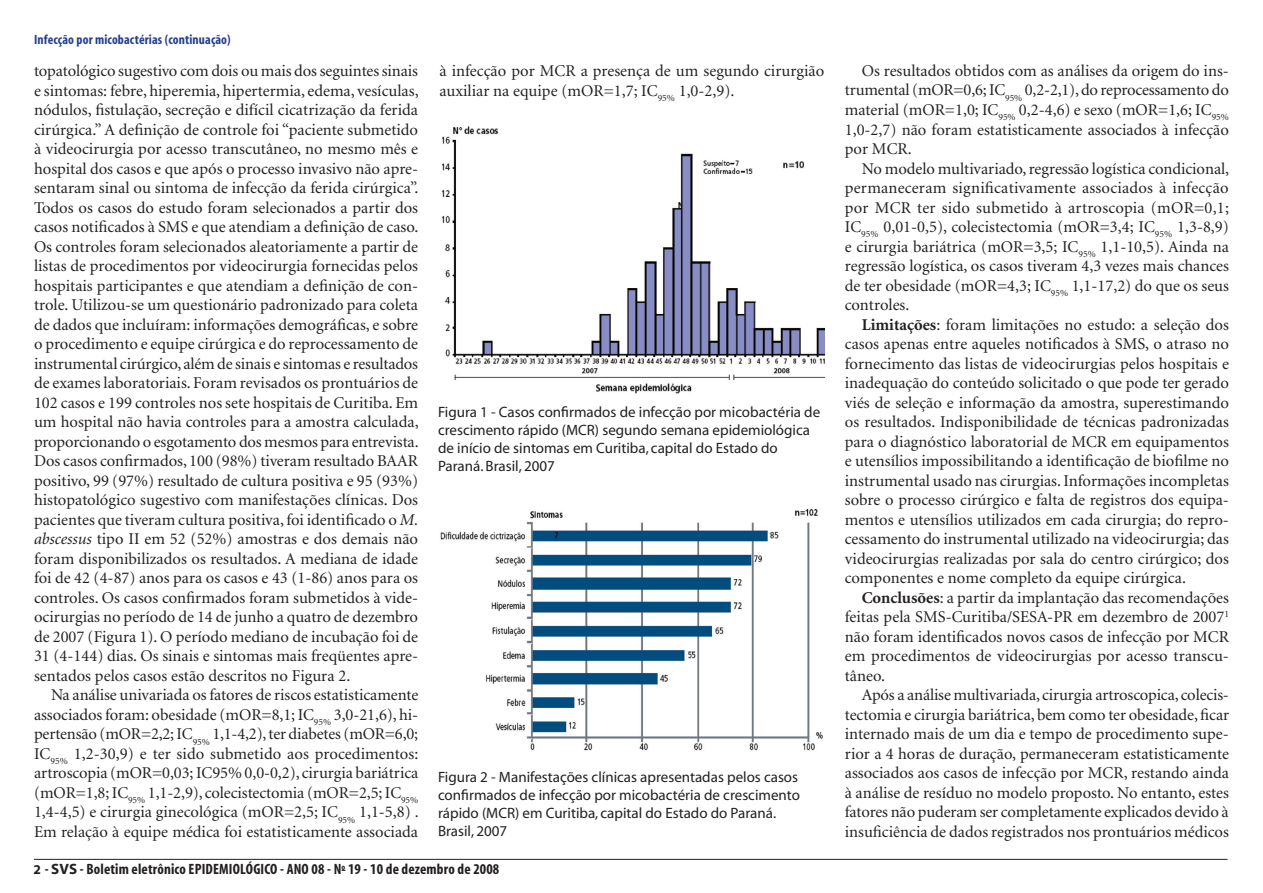
<style>
.page{position:relative;width:1263px;height:893px;background:#fff}
.page>*{position:absolute;margin:0;border:0;box-sizing:border-box;transform-origin:0 0}
.TEXTO_PADRAO{font:16.5px/19.5px "Minion";color:#231f20;text-align:justify}
.VERSO_FOLHA_ROSTA_NO{font:15px/18px "Myriad";color:#231f20}
.t1{font:700 condensed 15px "Myriad";letter-spacing:.01em;color:#231f20}
.t2{font:700 condensed 13.5px "Myriad";letter-spacing:.01em;color:#253f8e}
.s1{font-style:italic}
.s2{font-stretch:normal;font-size:13.5px}
.s3{font-stretch:normal}
.s4{font-weight:700}
</style>
<div class="page">
<hr style="left:34px;top:859px;width:1193px;height:1px;background:#231f20">
<img style="left:441px;top:126px;width:383px;height:268px">
<img style="left:440px;top:508px;width:383px;height:243px">
<p class="t2" style="left:34px;top:33px;width:198px">Infecção por micobactérias (continuação)</p>
<p class="TEXTO_PADRAO" style="left:34px;top:62px;width:386px">topatológico sugestivo com dois ou mais dos seguintes sinais e sintomas: febre, hiperemia, hipertermia, edema, vesículas, nódulos, fistulação, secreção e difícil cicatrização da ferida cirúrgica.” A definição de controle foi “paciente submetido à videocirurgia por acesso transcutâneo, no mesmo mês e hospital dos casos e que após o processo invasivo não apre&shy;sentaram sinal ou sintoma de infecção da ferida cirúrgica”.<br>Todos os casos do estudo foram selecionados a partir dos casos notificados à SMS e que atendiam a definição de caso.<br>Os controles foram selecionados aleatoriamente a partir de listas de procedimentos por videocirurgia fornecidas pelos hospitais participantes e que atendiam a definição de con&shy;trole. Utilizou-se um questionário padronizado para coleta de dados que incluíram: informações demográficas, e sobre o procedimento e equipe cirúrgica e do reprocessamento de instrumental cirúrgico, além de sinais e sintomas e resultados de exames laboratoriais. Foram revisados os prontuários de 102 casos e 199 controles nos sete hospitais de Curitiba. Em um hospital não havia controles para a amostra calculada, proporcionando o esgotamento dos mesmos para entrevista.<br>Dos casos confirmados, 100 (98%) tiveram resultado BAAR positivo, 99 (97%) resultado de cultura positiva e 95 (93%) histopatológico sugestivo com manifestações clínicas. Dos pacientes que tiveram cultura positiva, foi identificado o <span class="s1">M. abscessus</span> tipo II em 52 (52%) amostras e dos demais não foram disponibilizados os resultados. A mediana de idade foi de 42 (4-87) anos para os casos e 43 (1-86) anos para os controles. Os casos confirmados foram submetidos à vide&shy;ocirurgias no período de 14 de junho a quatro de dezembro de 2007 (Figura 1). O período mediano de incubação foi de 31 (4-144) dias. Os sinais e sintomas mais freqüentes apre&shy;sentados pelos casos estão descritos no Figura 2.</p>
<p class="TEXTO_PADRAO" style="left:34px;top:686px;width:386px;text-indent:17px">Na análise univariada os fatores de riscos estatisticamente associados foram: obesidade (mOR=8,1; IC<sub>95%</sub> 3,0-21,6), hi&shy;pertensão (mOR=2,2; IC<sub>95%</sub> 1,1-4,2), ter diabetes (mOR=6,0; IC<sub>95%</sub> 1,2-30,9) e ter sido submetido aos procedimentos: artroscopia (mOR=0,03; IC95% 0,0-0,2), cirurgia bariátrica (mOR=1,8; IC<sub>95%</sub> 1,1-2,9), colecistectomia (mOR=2,5; IC<sub>95% </sub>1,4-4,5) e cirurgia ginecológica (mOR=2,5; IC<sub>95%</sub> 1,1-5,8) .<br>Em relação à equipe médica foi estatisticamente associada</p>
<p class="TEXTO_PADRAO" style="left:439px;top:62px;width:386px">à infecção por MCR a presença de um segundo cirurgião auxiliar na equipe (mOR=1,7; IC<sub>95%</sub> 1,0-2,9).</p>
<p class="VERSO_FOLHA_ROSTA_NO" style="left:438px;top:403px;width:384px">Figura 1 - Casos confirmados de infecção por micobactéria de crescimento rápido (MCR) segundo semana epidemiológica de início de sintomas em Curitiba, capital do Estado do Paraná. Brasil, 2007</p>
<p class="VERSO_FOLHA_ROSTA_NO" style="left:438px;top:769px;width:363px">Figura 2 - Manifestações clínicas apresentadas pelos casos confirmados de infecção por micobactéria de crescimento rápido (MCR) em Curitiba, capital do Estado do Paraná.</p>
<p class="VERSO_FOLHA_ROSTA_NO" style="left:438px;top:823px;width:71px">Brasil, 2007</p>
<p class="t1" style="left:33px;top:862px;width:467px"><span class="s2">2</span> - <span class="s3">SVS</span> - Boletim eletrônico EPIDEMIOLÓGICO - ANO 08 - N<sup>o</sup> 19 - 10 de dezembro de 2008</p>
<p class="TEXTO_PADRAO" style="left:845px;top:62px;width:386px;text-indent:17px">Os resultados obtidos com as análises da origem do ins&shy;trumental (mOR=0,6; IC<sub>95%</sub> 0,2-2,1), do reprocessamento do material (mOR=1,0; IC<sub>95%</sub> 0,2-4,6) e sexo (mOR=1,6; IC<sub>95% </sub>1,0-2,7) não foram estatisticamente associados à infecção por MCR.</p>
<p class="TEXTO_PADRAO" style="left:845px;top:159px;width:386px;text-indent:17px">No modelo multivariado, regressão logística condicional, permaneceram significativamente associados à infecção por MCR ter sido submetido à artroscopia (mOR=0,1; IC<sub>95%</sub> 0,01-0,5), colecistectomia (mOR=3,4; IC<sub>95%</sub> 1,3-8,9) e cirurgia bariátrica (mOR=3,5; IC<sub>95%</sub> 1,1-10,5). Ainda na regressão logística, os casos tiveram 4,3 vezes mais chances de ter obesidade (mOR=4,3; IC<sub>95%</sub> 1,1-17,2) do que os seus controles.</p>
<p class="TEXTO_PADRAO" style="left:845px;top:315px;width:386px;text-indent:17px"><span class="s4">Limitações</span>: foram limitações no estudo: a seleção dos casos apenas entre aqueles notificados à SMS, o atraso no fornecimento das listas de videocirurgias pelos hospitais e inadequação do conteúdo solicitado o que pode ter gerado viés de seleção e informação da amostra, superestimando os resultados. Indisponibilidade de técnicas padronizadas para o diagnóstico laboratorial de MCR em equipamentos e utensílios impossibilitando a identificação de biofilme no instrumental usado nas cirurgias. Informações incompletas sobre o processo cirúrgico e falta de registros dos equipa&shy;mentos e utensílios utilizados em cada cirurgia; do repro&shy;cessamento do instrumental utilizado na videocirurgia; das videocirurgias realizadas por sala do centro cirúrgico; dos componentes e nome completo da equipe cirúrgica.</p>
<p class="TEXTO_PADRAO" style="left:845px;top:588px;width:386px;text-indent:17px"><span class="s4">Conclusões</span>: a partir da implantação das recomendações feitas pela SMS-Curitiba/SESA-PR em dezembro de 2007<sup>1 </sup>não foram identificados novos casos de infecção por MCR em procedimentos de videocirurgias por acesso transcu&shy;tâneo.</p>
<p class="TEXTO_PADRAO" style="left:845px;top:686px;width:386px;text-indent:17px">Após a análise multivariada, cirurgia artroscopica, colecis&shy;tectomia e cirurgia bariátrica, bem como ter obesidade, ficar internado mais de um dia e tempo de procedimento supe&shy;rior a 4 horas de duração, permaneceram estatisticamente associados aos casos de infecção por MCR, restando ainda à análise de resíduo no modelo proposto. No entanto, estes fatores não puderam ser completamente explicados devido à insuficiência de dados registrados nos prontuários médicos</p>
</div>
